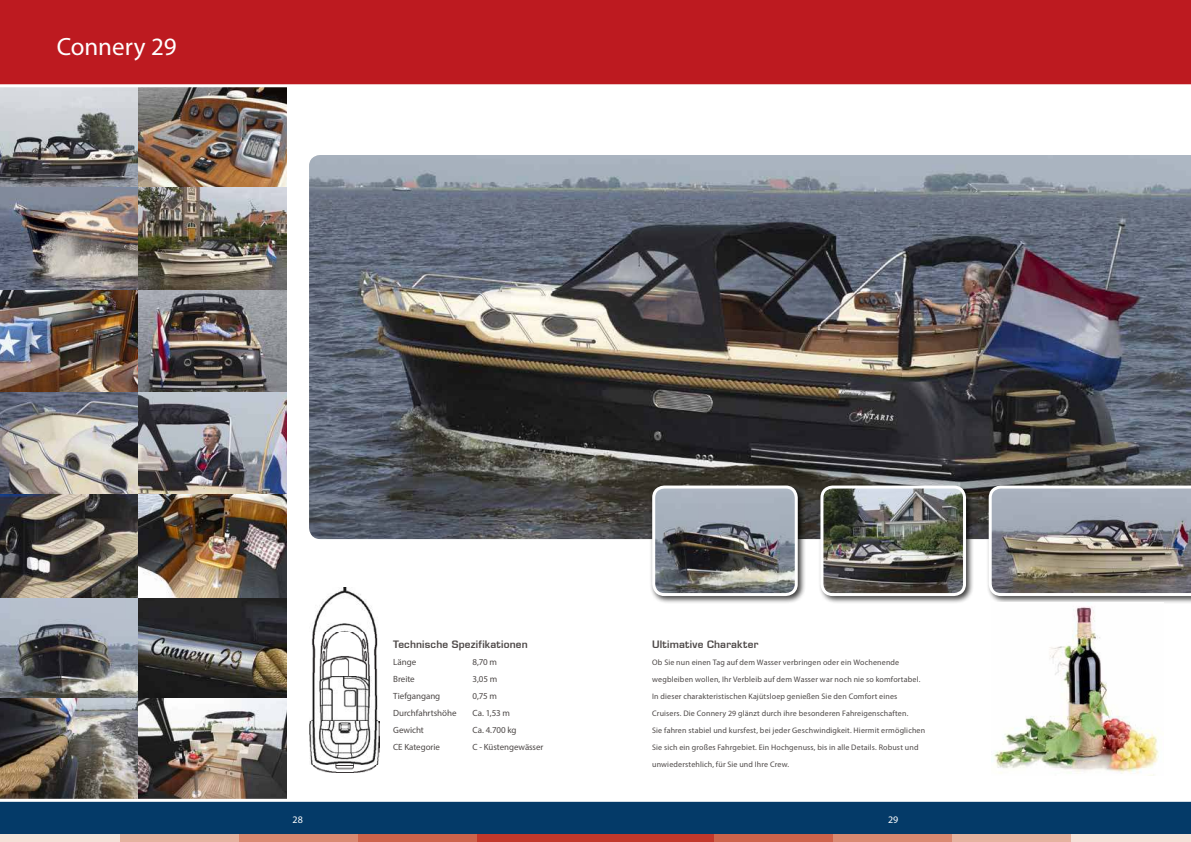
<style>
.page{position:relative;width:1191px;height:842px;background:#fff}
.page>*{position:absolute;margin:0;border:0;box-sizing:border-box;transform-origin:0 0}
.t1{font:25px "Myriad Pro";color:#fff}
.t2{font:600 10px "Eurostile";letter-spacing:.02em;color:#4d4847}
.t3{font:10px "Myriad Pro";color:#fff}
.t4{font:9px "Myriad Pro";letter-spacing:-.005em;color:#4d4847}
.t5{font:8px/17px "Myriad Pro";letter-spacing:.02em;color:#4d4847}
</style>
<div class="page">
<img style="left:0;top:87px;width:139px;height:100px">
<img style="left:0;top:289px;width:139px;height:103px">
<img style="left:0;top:187px;width:139px;height:102px">
<img style="left:0;top:392px;width:139px;height:103px">
<svg style="left:0;top:597px;width:139px;height:101px;background:#84888d"></svg>
<svg style="left:0;top:495px;width:139px;height:102px;background:#605b54"></svg>
<img style="left:0;top:698px;width:139px;height:101px">
<img style="left:139px;top:87px;width:147px;height:100px">
<img style="left:139px;top:289px;width:147px;height:103px">
<img style="left:139px;top:187px;width:147px;height:102px">
<img style="left:139px;top:392px;width:147px;height:103px">
<img style="left:139px;top:597px;width:147px;height:101px">
<img style="left:139px;top:495px;width:147px;height:102px">
<img style="left:139px;top:698px;width:147px;height:101px">
<img style="left:309px;top:587px;width:70px;height:185px">
<img style="left:309px;top:155px;width:882px;height:384px">
<div style="left:649px;top:483px;width:157px;height:121px;background:#000;opacity:.75"></div>
<img style="left:653px;top:487px;width:143px;height:107px">
<div style="left:652px;top:485px;width:145px;height:111px;border:3px solid #fff;border-radius:11px"></div>
<div style="left:817px;top:483px;width:157px;height:121px;background:#000;opacity:.75"></div>
<img style="left:822px;top:487px;width:142px;height:107px">
<div style="left:820px;top:485px;width:146px;height:111px;border:3px solid #fff;border-radius:11px"></div>
<div style="left:986px;top:483px;width:205px;height:121px;background:#000;opacity:.75"></div>
<img style="left:988px;top:485px;width:203px;height:111px">
<img style="left:991px;top:602px;width:172px;height:174px">
<div style="left:0;top:0;width:1191px;height:85px;background:#bd1a20"></div>
<hr style="left:0;top:84px;width:1191px;height:3px;background:#fff">
<div style="left:0;top:801px;width:1191px;height:41px;background:#043a68"></div>
<div style="left:595px;top:834px;width:120px;height:8px;background:#c2382b"></div>
<div style="left:714px;top:834px;width:120px;height:8px;background:#cd634b"></div>
<div style="left:833px;top:834px;width:120px;height:8px;background:#d98971"></div>
<div style="left:952px;top:834px;width:120px;height:8px;background:#e5b29f"></div>
<div style="left:1071px;top:834px;width:120px;height:8px;background:#f4e0d7"></div>
<div style="left:476px;top:834px;width:119px;height:8px;background:#c2382b"></div>
<div style="left:357px;top:834px;width:119px;height:8px;background:#cd634b"></div>
<div style="left:238px;top:834px;width:119px;height:8px;background:#d98971"></div>
<div style="left:119px;top:834px;width:119px;height:8px;background:#e5b29f"></div>
<div style="left:0;top:834px;width:119px;height:8px;background:#f4e0d7"></div>
<hr style="left:0;top:799px;width:1191px;height:3px;background:#fff">
<h1 class="t1" style="left:57px;top:37px;width:121px">Connery 29</h1>
<p class="t2" style="left:393px;top:640px;width:136px">Technische Spezifikationen</p>
<p class="t4" style="left:393px;top:659px;width:25px">Länge</p>
<p class="t4" style="left:472px;top:659px;width:26px">8,70 m</p>
<p class="t4" style="left:393px;top:676px;width:23px">Breite</p>
<p class="t4" style="left:472px;top:676px;width:26px">3,05 m</p>
<p class="t4" style="left:393px;top:693px;width:49px">Tiefgangang</p>
<p class="t4" style="left:472px;top:693px;width:26px">0,75 m</p>
<p class="t4" style="left:393px;top:710px;width:65px">Durchfahrtshöhe</p>
<p class="t4" style="left:472px;top:710px;width:39px">Ca. 1,53 m</p>
<p class="t4" style="left:393px;top:727px;width:32px">Gewicht</p>
<p class="t4" style="left:472px;top:727px;width:45px">Ca. 4.700 kg</p>
<p class="t4" style="left:393px;top:744px;width:48px">CE Kategorie</p>
<p class="t4" style="left:472px;top:744px;width:72px">C - Küstengewässer</p>
<p class="t2" style="left:652px;top:640px;width:108px">Ultimative Charakter</p>
<p class="t5" style="left:652px;top:655px;width:274px">Ob Sie nun einen Tag auf dem Wasser verbringen oder ein Wochenende wegbleiben wollen, Ihr Verbleib auf dem Wasser war noch nie so komfortabel.<br>In dieser charakteristischen Kajütsloep genießen Sie den Comfort eines Cruisers. Die Connery 29 glänzt durch ihre besonderen Fahreigenschaften.<br>Sie fahren stabiel und kursfest, bei jeder Geschwindigkeit. Hiermit ermöglichen Sie sich ein großes Fahrgebiet. Ein Hochgenuss, bis in alle Details. Robust und unwiederstehlich, für Sie und Ihre Crew.</p>
<p class="t3" style="left:293px;top:815px;width:12px">28</p>
<p class="t3" style="left:888px;top:815px;width:12px">29</p>
</div>
